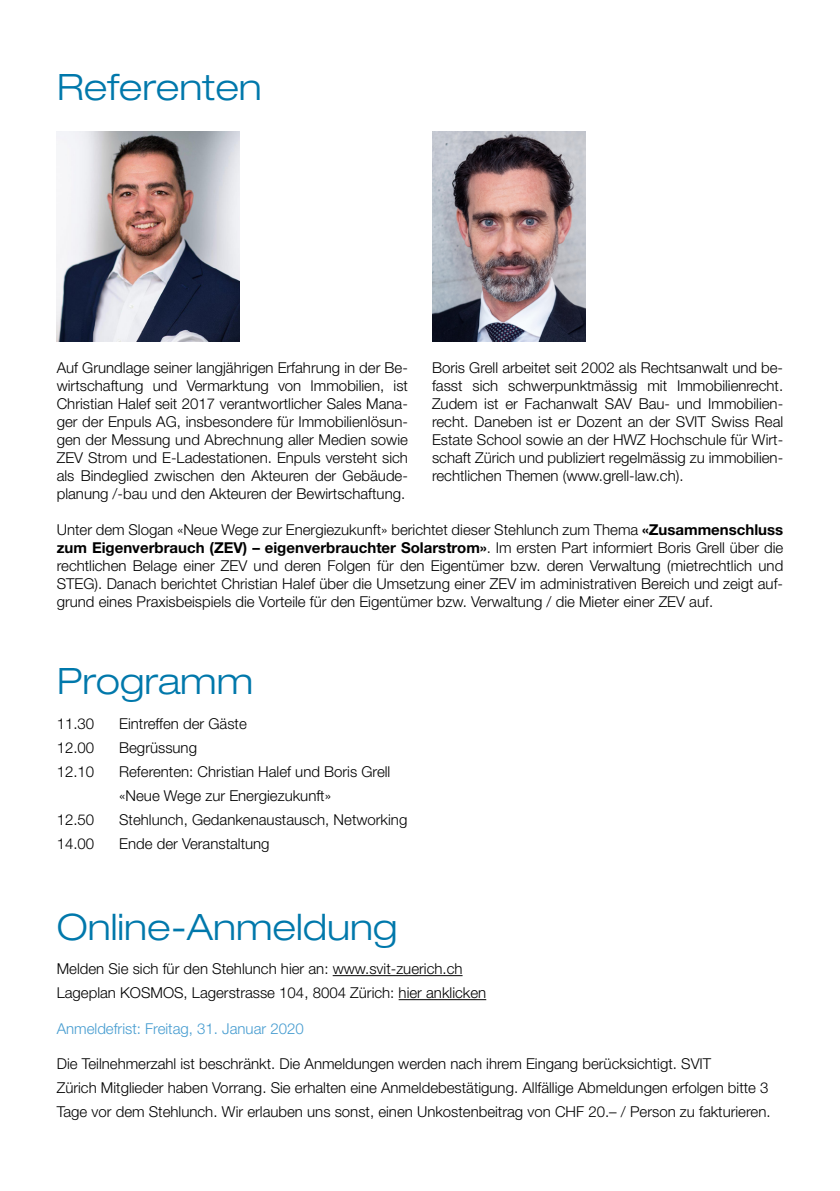
<style>
.page{position:relative;width:840px;height:1191px;background:#fff}
.page>*{position:absolute;margin:0;border:0;box-sizing:border-box;transform-origin:0 0}
.t1{font:300 expanded 36.4px "Helvetica Neue LT Std";color:#0078ab}
.t2{font:300 15px/18px "Helvetica Neue LT Std";color:#000}
.t3{font:300 15px "Helvetica Neue LT Std";color:#469cd0}
.s1{font-weight:700}
</style>
<div class="page">
<hr style="left:332px;top:975px;width:130px;height:1px;background:#000">
<hr style="left:398px;top:999px;width:88px;height:1px;background:#000">
<img style="left:432px;top:131px;width:153px;height:210px">
<img style="left:57px;top:131px;width:182px;height:210px">
<h1 class="t1" style="left:57px;top:66px;width:206px">Referenten</h1>
<p class="t2" style="left:57px;top:359px;width:352px;text-align:justify">Auf Grundlage seiner langjährigen Erfahrung in der Be&shy;wirtschaftung und Vermarktung von Immobilien, ist Christian Halef seit 2017 verantwortlicher Sales Mana&shy;ger der Enpuls AG, insbesondere für Immobilienlösun&shy;gen der Messung und Abrechnung aller Medien sowie ZEV Strom und E-Ladestationen. Enpuls versteht sich als Bindeglied zwischen den Akteuren der Gebäude&shy;planung /-bau und den Akteuren der Bewirtschaftung.</p>
<p class="t2" style="left:57px;top:520px;width:727px;text-align:justify">Unter dem Slogan «Neue Wege zur Energiezukunft» berichtet dieser Stehlunch zum Thema <span class="s1">«Zusammenschluss zum Eigenverbrauch (ZEV) – eigenverbrauchter Solarstrom»</span>. Im ersten Part informiert Boris Grell über die rechtlichen Belage einer ZEV und deren Folgen für den Eigentümer bzw. deren Verwaltung (mietrechtlich und STEG). Danach berichtet Christian Halef über die Umsetzung einer ZEV im administrativen Bereich und zeigt auf&shy;grund eines Praxisbeispiels die Vorteile für den Eigentümer bzw. Verwaltung / die Mieter einer ZEV auf.</p>
<p class="t2" style="left:432px;top:359px;width:352px;text-align:justify">Boris Grell arbeitet seit 2002 als Rechtsanwalt und be&shy;fasst sich schwerpunktmässig mit Immobilienrecht.<br>Zudem ist er Fachanwalt SAV Bau- und Immobilien&shy;recht. Daneben ist er Dozent an der SVIT Swiss Real Estate School sowie an der HWZ Hochschule für Wirt&shy;schaft Zürich und publiziert regelmässig zu immobilien&shy;rechtlichen Themen (www.grell-law.ch).</p>
<h1 class="t1" style="left:57px;top:659px;width:198px">Programm</h1>
<p class="t2" style="left:57px;top:714px;width:39px">11.30</p>
<p class="t2" style="left:119px;top:714px;width:129px">Eintreffen der Gäste</p>
<p class="t2" style="left:57px;top:738px;width:39px">12.00</p>
<p class="t2" style="left:119px;top:738px;width:79px">Begrüssung</p>
<p class="t2" style="left:57px;top:762px;width:39px">12.10</p>
<p class="t2" style="left:119px;top:759px;width:272px;line-height:24px">Referenten: Christian Halef und Boris Grell «Neue Wege zur Energiezukunft»</p>
<p class="t2" style="left:57px;top:810px;width:39px">12.50</p>
<p class="t2" style="left:119px;top:810px;width:289px">Stehlunch, Gedankenaustausch, Networking</p>
<p class="t2" style="left:57px;top:834px;width:39px">14.00</p>
<p class="t2" style="left:119px;top:834px;width:152px">Ende der Veranstaltung</p>
<h1 class="t1" style="left:57px;top:905px;width:342px">Online-Anmeldung</h1>
<p class="t2" style="left:57px;top:956px;width:431px;line-height:24px">Melden Sie sich für den Stehlunch hier an: www.svit-zuerich.ch<br>Lageplan KOSMOS, Lagerstrasse 104, 8004 Zürich: hier anklicken</p>
<p class="t3" style="left:57px;top:1019px;width:248px">Anmeldefrist: Freitag, 31. Januar 2020</p>
<p class="t2" style="left:57px;top:1051px;width:715px;line-height:24px">Die Teilnehmerzahl ist beschränkt. Die Anmeldungen werden nach ihrem Eingang berücksichtigt. SVIT<br>Zürich Mitglieder haben Vorrang. Sie erhalten eine Anmeldebestätigung. Allfällige Abmeldungen erfolgen bitte 3<br>Tage vor dem Stehlunch. Wir erlauben uns sonst, einen Unkostenbeitrag von CHF 20.– / Person zu fakturieren.</p>
</div>
